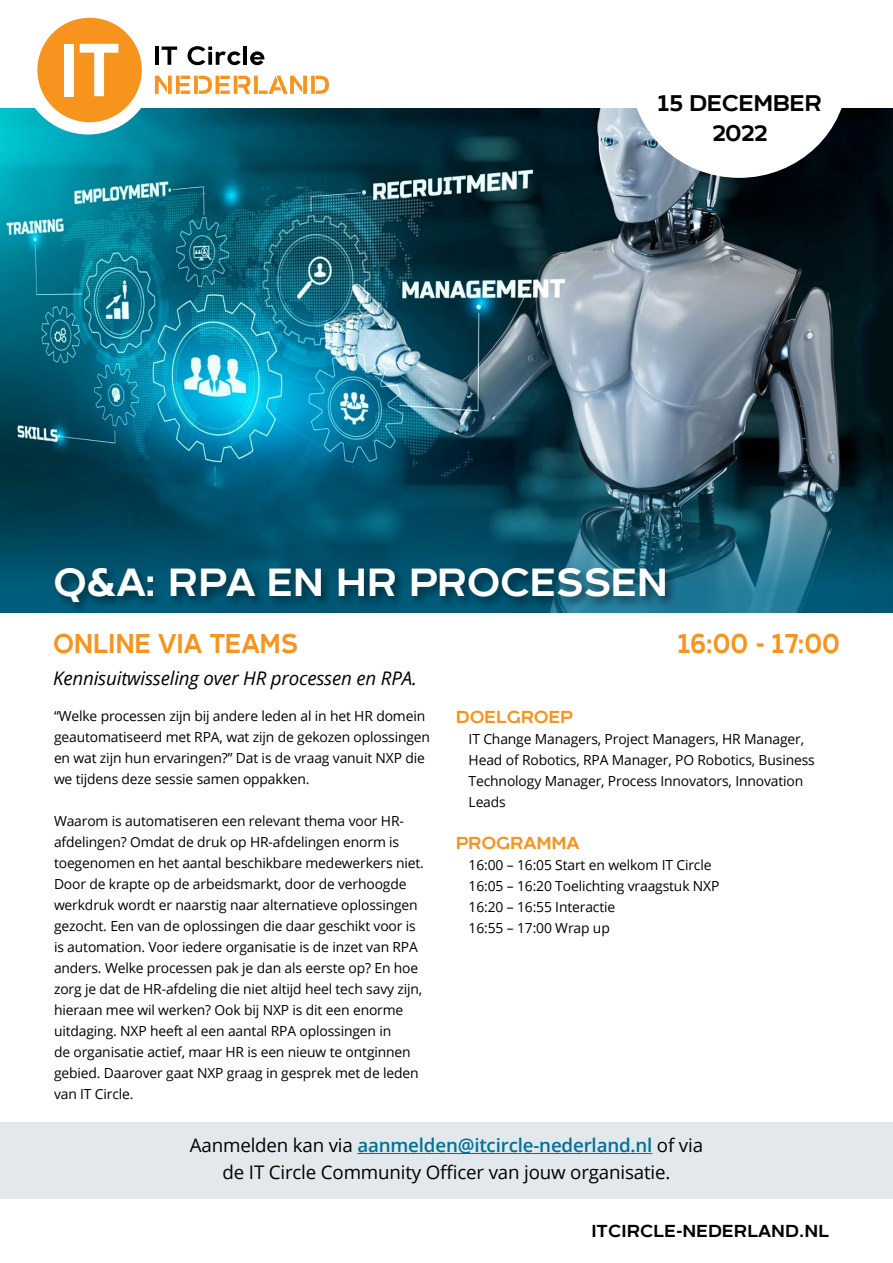
<style>
.page{position:relative;width:893px;height:1263px;background:#fff}
.page>*{position:absolute;margin:0;border:0;box-sizing:border-box;transform-origin:0 0}
.t1{font:700 39px "Arkibal";letter-spacing:-.01em;color:#fff}
.t2{font:700 27px "Arkibal";letter-spacing:-.01em;color:#f7941e;scale:.9 1}
.t3{font:700 22.5px "Arkibal";letter-spacing:-.02em;color:#000}
.t4{font:18.75px/27px "Open Sans";letter-spacing:-.01em;color:#000;text-align:center}
.t5{font:italic 18.75px "Open Sans";letter-spacing:-.01em;color:#000}
.t6{font:700 17.25px "Arkibal";color:#000}
.t7{font:700 17.25px "Arkibal";letter-spacing:-.01em;color:#f7941e}
.program{font:13.8px/21px "Open Sans";letter-spacing:-.01em;color:#000}
.s1{font-weight:600;color:#007296}
</style>
<div class="page">
<img style="left:0;top:108px;width:893px;height:351px">
<svg style="left:0;top:459px;width:893px;height:153px;background:#0f5066"></svg>
<div style="left:52px;top:565px;width:625px;height:50px;background:#000;opacity:.5"></div>
<div style="left:22px;top:2px;width:132px;height:132px;background:#fff;border-radius:50%"></div>
<div style="left:37px;top:18px;width:105px;height:104px;background:#f7941e;border-radius:50%"></div>
<div style="left:64px;top:44px;width:10px;height:52px;background:#fff"></div>
<svg style="left:80px;top:44px;width:38px;height:52px"></svg>
<hr style="left:155px;top:47px;width:4px;height:18px;background:#000">
<svg style="left:162px;top:47px;width:15px;height:18px"></svg>
<svg style="left:188px;top:46px;width:53px;height:19px"></svg>
<hr style="left:243px;top:47px;width:4px;height:18px;background:#000">
<svg style="left:250px;top:51px;width:14px;height:14px"></svg>
<svg style="left:155px;top:76px;width:95px;height:18px"></svg>
<svg style="left:254px;top:76px;width:4px;height:18px"></svg>
<svg style="left:259px;top:76px;width:70px;height:18px"></svg>
<svg style="left:631px;top:108px;width:217px;height:70px"></svg>
<div style="left:0;top:1122px;width:893px;height:76px;background:#e3e8ed"></div>
<hr style="left:357px;top:1153px;width:295px;height:1px;background:#007296">
<p class="t3" style="left:658px;top:87px;width:166px">15 DECEMBER</p>
<p class="t3" style="left:712px;top:117px;width:56px">2022</p>
<p class="t1" style="left:53px;top:554px;width:617px">Q&amp;A: RPA EN HR PROCESSEN</p>
<p class="t2" style="left:53px;top:624px;width:274px">ONLINE VIA TEAMS</p>
<p class="t2" style="left:678px;top:624px;width:181px">16:00 - 17:00</p>
<p class="t5" style="left:53px;top:665px;width:365px">Kennisuitwisseling over HR processen en RPA.</p>
<p class="program" style="left:54px;top:705px;width:378px">“Welke processen zijn bij andere leden al in het HR domein geautomatiseerd met RPA, wat zijn de gekozen oplossingen en wat zijn hun ervaringen?” Dat is de vraag vanuit NXP die we tijdens deze sessie samen oppakken.</p>
<p class="program" style="left:54px;top:810px;width:371px">Waarom is automatiseren een relevant thema voor HR&shy;afdelingen? Omdat de druk op HR-afdelingen enorm is toegenomen en het aantal beschikbare medewerkers niet.<br>Door de krapte op de arbeidsmarkt, door de verhoogde werkdruk wordt er naarstig naar alternatieve oplossingen gezocht. Een van de oplossingen die daar geschikt voor is is automation. Voor iedere organisatie is de inzet van RPA anders. Welke processen pak je dan als eerste op? En hoe zorg je dat de HR-afdeling die niet altijd heel tech savy zijn, hieraan mee wil werken? Ook bij NXP is dit een enorme uitdaging. NXP heeft al een aantal RPA oplossingen in<br>de organisatie actief, maar HR is een nieuw te ontginnen gebied. Daarover gaat NXP graag in gesprek met de leden van IT Circle.</p>
<p class="t7" style="left:456px;top:705px;width:118px">DOELGROEP</p>
<p class="program" style="left:469px;top:728px;width:348px">IT Change Managers, Project Managers, HR Manager, Head of Robotics, RPA Manager, PO Robotics, Business Technology Manager, Process Innovators, Innovation Leads</p>
<p class="t7" style="left:456px;top:831px;width:125px">PROGRAMMA</p>
<p class="program" style="left:469px;top:854px;width:244px">16:00 – 16:05 Start en welkom IT Circle</p>
<p class="program" style="left:469px;top:875px;width:252px">16:05 – 16:20 Toelichting vraagstuk NXP</p>
<p class="program" style="left:469px;top:896px;width:148px">16:20 – 16:55 Interactie</p>
<p class="program" style="left:469px;top:917px;width:143px">16:55 – 17:00 Wrap up</p>
<p class="t4" style="left:190px;top:1131px;width:515px">Aanmelden kan via <span class="s1">aanmelden@itcircle-nederland.nl</span> of via de IT Circle Community Officer van jouw organisatie.</p>
<p class="t6" style="left:591px;top:1218px;width:239px">ITCIRCLE-NEDERLAND.NL</p>
</div>
